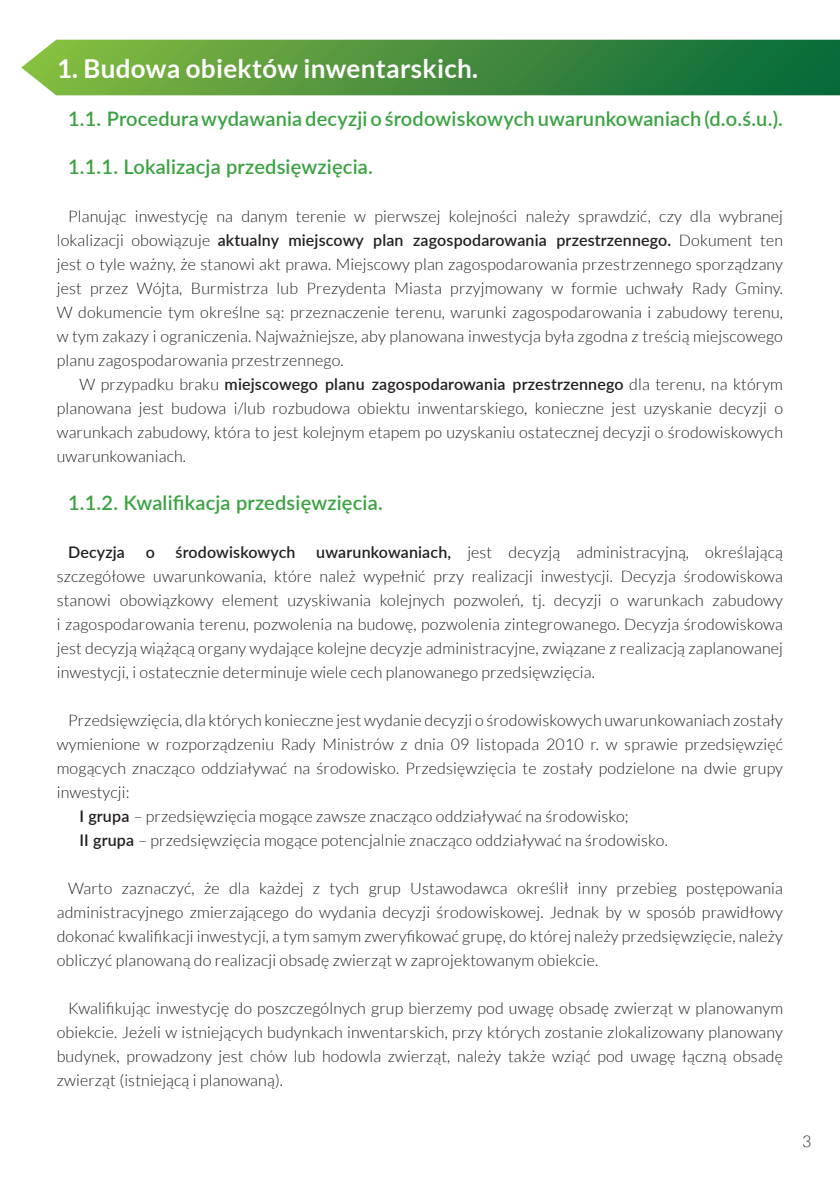
<style>
.page{position:relative;width:840px;height:1191px;background:#fff}
.page>*{position:absolute;margin:0;border:0;box-sizing:border-box;transform-origin:0 0}
.t1{font:700 26px "Lato";letter-spacing:.01em;color:#fff}
.t2{font:600 20px "Lato";letter-spacing:.01em;color:#3aa341}
.t3{font:300 16px/24px "Lato";letter-spacing:.01em;color:#231f20;text-align:justify}
.t4{font:600 16px "Lato";letter-spacing:.01em;color:#231f20}
.s1{font-weight:600}
</style>
<div class="page">
<svg style="left:21px;top:40px;width:818px;height:55px;background:#4a9141"></svg>
<h1 class="t1" style="left:57px;top:53px;width:422px">1. Budowa obiektów inwentarskich.</h1>
<p class="t2" style="left:68px;top:104px;width:716px">1.1. Procedura wydawania decyzji o środowiskowych uwarunkowaniach (d.o.ś.u.).</p>
<p class="t2" style="left:68px;top:152px;width:306px">1.1.1. Lokalizacja przedsięwzięcia.</p>
<p class="t3" style="left:57px;top:204px;width:727px;text-indent:11px">Planując inwestycję na danym terenie w pierwszej kolejności należy sprawdzić, czy dla wybranej lokalizacji obowiązuje <span class="s1">aktualny miejscowy plan zagospodarowania przestrzennego.</span> Dokument ten jest o tyle ważny, że stanowi akt prawa. Miejscowy plan zagospodarowania przestrzennego sporządzany jest przez Wójta, Burmistrza lub Prezydenta Miasta przyjmowany w formie uchwały Rady Gminy.<br>W dokumencie tym określne są: przeznaczenie terenu, warunki zagospodarowania i zabudowy terenu, w tym zakazy i ograniczenia. Najważniejsze, aby planowana inwestycja była zgodna z treścią miejscowego planu zagospodarowania przestrzennego.</p>
<p class="t3" style="left:57px;top:372px;width:727px;text-indent:23px">W przypadku braku <span class="s1">miejscowego planu zagospodarowania przestrzennego</span> dla terenu, na którym planowana jest budowa i/lub rozbudowa obiektu inwentarskiego, konieczne jest uzyskanie decyzji o warunkach zabudowy, która to jest kolejnym etapem po uzyskaniu ostatecznej decyzji o środowiskowych uwarunkowaniach.</p>
<p class="t2" style="left:68px;top:488px;width:316px">1.1.2. Kwalifikacja przedsięwzięcia.</p>
<p class="t4" style="left:68px;top:540px;width:58px">Decyzja</p>
<p class="t4" style="left:146px;top:540px;width:11px">o</p>
<p class="t4" style="left:175px;top:540px;width:121px">środowiskowych</p>
<p class="t3" style="left:57px;top:540px;width:727px;text-indent:259px"><span class="s1">uwarunkowaniach,</span> jest decyzją administracyjną, określającą szczegółowe uwarunkowania, które należ wypełnić przy realizacji inwestycji. Decyzja środowiskowa stanowi obowiązkowy element uzyskiwania kolejnych pozwoleń, tj. decyzji o warunkach zabudowy i zagospodarowania terenu, pozwolenia na budowę, pozwolenia zintegrowanego. Decyzja środowiskowa jest decyzją wiążącą organy wydające kolejne decyzje administracyjne, związane z realizacją zaplanowanej inwestycji, i ostatecznie determinuje wiele cech planowanego przedsięwzięcia.</p>
<p class="t3" style="left:68px;top:708px;width:716px">Przedsięwzięcia, dla których konieczne jest wydanie decyzji o środowiskowych uwarunkowaniach zostały</p>
<p class="t3" style="left:57px;top:732px;width:727px">wymienione w rozporządzeniu Rady Ministrów z dnia 09 listopada 2010 r. w sprawie przedsięwzięć</p>
<p class="t3" style="left:57px;top:756px;width:727px">mogących znacząco oddziaływać na środowisko. Przedsięwzięcia te zostały podzielone na dwie grupy</p>
<p class="t3" style="left:57px;top:780px;width:74px">inwestycji:</p>
<p class="t3" style="left:79px;top:804px;width:550px"><span class="s1">I grupa</span> – przedsięwzięcia mogące zawsze znacząco oddziaływać na środowisko;</p>
<p class="t3" style="left:79px;top:828px;width:589px"><span class="s1">II grupa</span> – przedsięwzięcia mogące potencjalnie znacząco oddziaływać na środowisko.</p>
<p class="t3" style="left:57px;top:876px;width:727px;text-indent:11px">Warto zaznaczyć, że dla każdej z tych grup Ustawodawca określił inny przebieg postępowania administracyjnego zmierzającego do wydania decyzji środowiskowej. Jednak by w sposób prawidłowy dokonać kwalifikacji inwestycji, a tym samym zweryfikować grupę, do której należy przedsięwzięcie, należy obliczyć planowaną do realizacji obsadę zwierząt w zaprojektowanym obiekcie.</p>
<p class="t3" style="left:57px;top:996px;width:727px;text-indent:11px">Kwalifikując inwestycję do poszczególnych grup bierzemy pod uwagę obsadę zwierząt w planowanym obiekcie. Jeżeli w istniejących budynkach inwentarskich, przy których zostanie zlokalizowany planowany budynek, prowadzony jest chów lub hodowla zwierząt, należy także wziąć pod uwagę łączną obsadę zwierząt (istniejącą i planowaną).</p>
<p class="t3" style="left:801px;top:1129px;width:11px">3</p>
</div>
